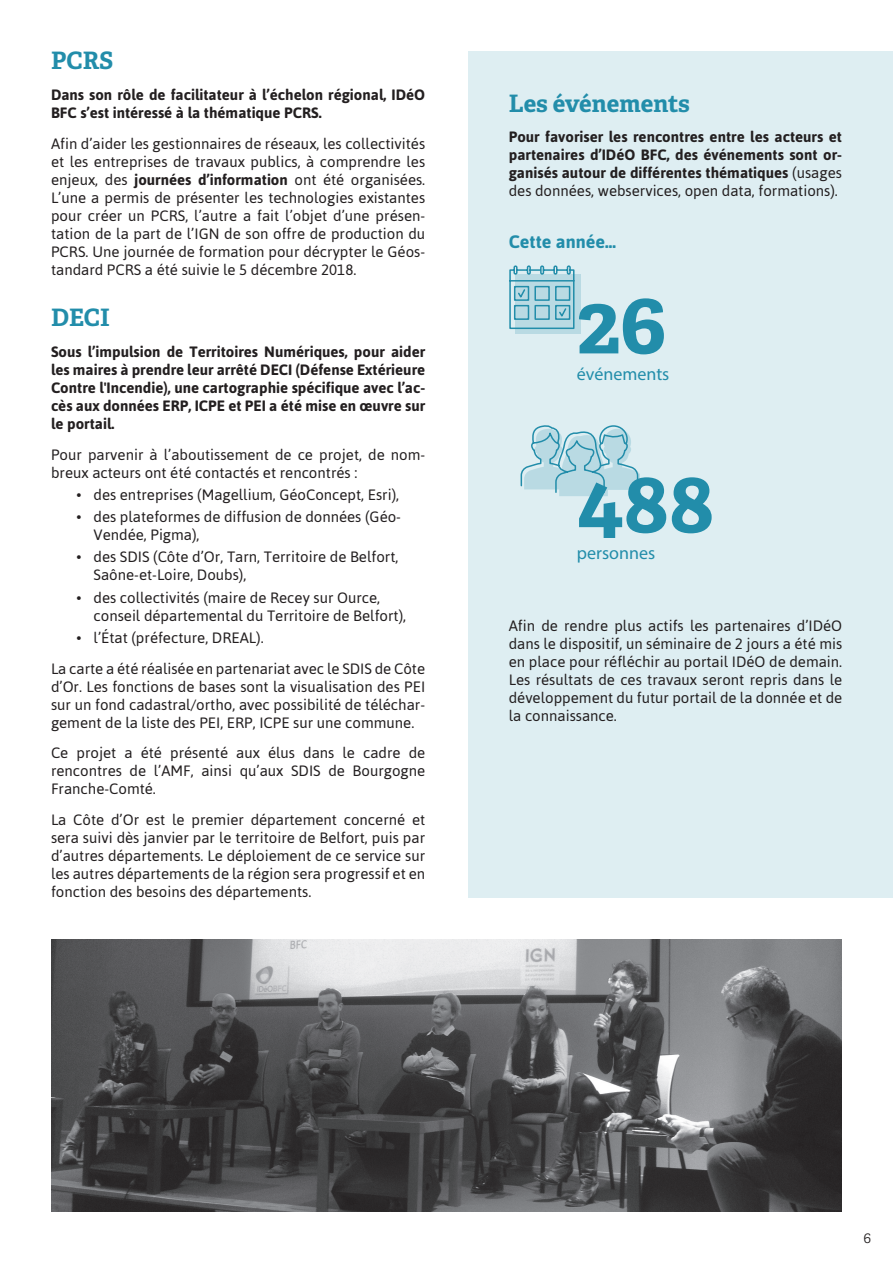
<style>
.page{position:relative;width:893px;height:1263px;background:#fff}
.page>*{position:absolute;margin:0;border:0;box-sizing:border-box;transform-origin:0 0}
.chiffres{font:700 84px "Adelle Basic";color:#228daa}
.sous_titre{font:700 24px "Adelle Basic";color:#228daa}
.chiffres_-_texte{font:18px "Myriad Pro";color:#228daa}
.t1{font:700 18px "Asap";color:#228daa}
.t2{font:15px/18px "Asap";color:#231f20;text-align:justify}
.t3{font:700 15px/18px "Asap";color:#231f20;text-align:justify}
.t4{font:300 15px "Adelle";color:#231f20}
.s1{font-weight:700}
.s2{font-weight:400}
</style>
<div class="page">
<div style="left:468px;top:51px;width:425px;height:846px;background:#deeef2"></div>
<svg style="left:521px;top:425px;width:119px;height:71px"></svg>
<svg style="left:509px;top:265px;width:66px;height:65px"></svg>
<svg style="left:515px;top:274px;width:66px;height:59px;background:#9bcad7"></svg>
<img style="left:51px;top:940px;width:790px;height:272px">
<p class="sous_titre" style="left:51px;top:45px;width:64px">PCRS</p>
<p class="t3" style="left:51px;top:85px;width:376px">Dans son rôle de facilitateur à l’échelon régional, IDéO<br>BFC s’est intéressé à la thématique PCRS.</p>
<p class="t2" style="left:51px;top:134px;width:376px">Afin d’aider les gestionnaires de réseaux, les collectivités et les entreprises de travaux publics, à comprendre les enjeux, des <span class="s1">journées d’information</span> ont été organisées.<br>L’une a permis de présenter les technologies existantes pour créer un PCRS, l’autre a fait l’objet d’une présen&shy;tation de la part de l’IGN de son offre de production du PCRS. Une journée de formation pour décrypter le Géos&shy;tandard PCRS a été suivie le 5 décembre 2018.</p>
<p class="sous_titre" style="left:51px;top:302px;width:60px">DECI</p>
<p class="t3" style="left:51px;top:342px;width:376px">Sous l’impulsion de Territoires Numériques, pour aider les maires à prendre leur arrêté DECI (Défense Extérieure Contre l'Incendie), une cartographie spécifique avec l’ac&shy;cès aux données ERP, ICPE et PEI a été mise en œuvre sur le portail.</p>
<p class="t2" style="left:51px;top:445px;width:376px">Pour parvenir à l’aboutissement de ce projet, de nom&shy;breux acteurs ont été contactés et rencontrés :</p>
<p class="t2" style="left:77px;top:485px;width:324px">• des entreprises (Magellium, GéoConcept, Esri),</p>
<p class="t2" style="left:94px;top:508px;width:309px;text-indent:-17px">• des plateformes de diffusion de données (Géo-<br>Vendée, Pigma),</p>
<p class="t2" style="left:94px;top:548px;width:306px;text-indent:-17px">• des SDIS (Côte d’Or, Tarn, Territoire de Belfort,<br>Saône-et-Loire, Doubs),</p>
<p class="t2" style="left:94px;top:588px;width:314px;text-indent:-17px">• des collectivités (maire de Recey sur Ource, conseil départemental du Territoire de Belfort),</p>
<p class="t2" style="left:77px;top:628px;width:189px">• l’État (préfecture, DREAL).</p>
<p class="t2" style="left:51px;top:659px;width:376px">La carte a été réalisée en partenariat avec le SDIS de Côte d’Or. Les fonctions de bases sont la visualisation des PEI sur un fond cadastral/ortho, avec possibilité de téléchar&shy;gement de la liste des PEI, ERP, ICPE sur une commune.</p>
<p class="t2" style="left:51px;top:744px;width:376px">Ce projet a été présenté aux élus dans le cadre de rencontres de l’AMF, ainsi qu’aux SDIS de Bourgogne Franche-Comté.</p>
<p class="t2" style="left:51px;top:811px;width:376px">La Côte d’Or est le premier département concerné et sera suivi dès janvier par le territoire de Belfort, puis par d’autres départements. Le déploiement de ce service sur les autres départements de la région sera progressif et en fonction des besoins des départements.</p>
<p class="sous_titre" style="left:509px;top:88px;width:183px">Les événements</p>
<p class="t3" style="left:509px;top:128px;width:335px">Pour favoriser les rencontres entre les acteurs et partenaires d’IDéO BFC, des événements sont or&shy;ganisés autour de différentes thématiques <span class="s2">(usages des données, webservices, open data, formations).</span></p>
<p class="t1" style="left:509px;top:231px;width:109px">Cette année...</p>
<p class="chiffres" style="left:577px;top:270px;width:91px">26</p>
<p class="chiffres_-_texte" style="left:577px;top:363px;width:94px">événements</p>
<p class="chiffres" style="left:577px;top:449px;width:139px">488</p>
<p class="chiffres_-_texte" style="left:577px;top:542px;width:80px">personnes</p>
<p class="t2" style="left:509px;top:616px;width:335px">Afin de rendre plus actifs les partenaires d’IDéO dans le dispositif, un séminaire de 2 jours a été mis en place pour réfléchir au portail IDéO de demain.<br>Les résultats de ces travaux seront repris dans le développement du futur portail de la donnée et de la connaissance.</p>
<p class="t4" style="left:864px;top:1229px;width:9px">6</p>
</div>
